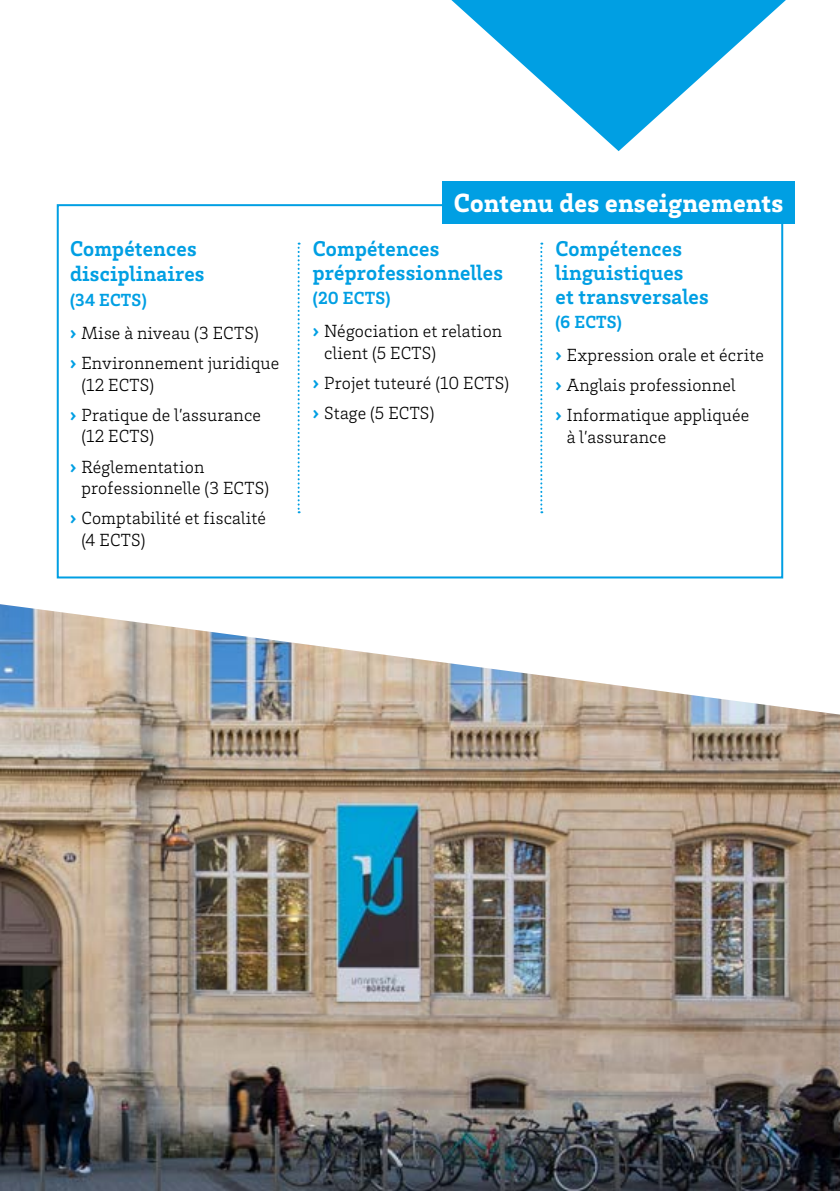
<style>
.page{position:relative;width:840px;height:1191px;background:#fff}
.page>*{position:absolute;margin:0;border:0;box-sizing:border-box;transform-origin:0 0}
._01_Titre_Blanc_13_5{font:900 27px "Brix Slab";letter-spacing:.01em;color:#fff}
._02_Sous_Titre_Bleu{font:700 22px/24px "Brix Slab";letter-spacing:.01em;color:#009fe3}
.t1{font:300 18px/21.6px "Brix Slab";letter-spacing:.01em;color:#000}
._02_Sous_Titre_Bleu-2{font:700 18px "Brix Slab";letter-spacing:.01em;color:#009fe3}
.s1{font-weight:900;color:#009fe3}
</style>
<div class="page">
<svg style="left:451px;top:0;width:334px;height:151px"></svg>
<div style="left:57px;top:204px;width:725px;height:374px;border:2px solid #009fe3"></div>
<div style="left:442px;top:181px;width:352px;height:43px;background:#009fe3"></div>
<img style="left:0;top:604px;width:839px;height:587px">
<svg style="left:297px;top:243px;width:2px;height:270px"></svg>
<svg style="left:540px;top:243px;width:2px;height:270px"></svg>
<p class="_02_Sous_Titre_Bleu" style="left:70px;top:235px;width:136px;line-height:25px">Compétences disciplinaires</p>
<p class="_02_Sous_Titre_Bleu-2" style="left:70px;top:288px;width:78px">(34 ECTS)</p>
<p class="t1" style="left:70px;top:321px;width:190px"><span class="s1">›</span> Mise à niveau (3 ECTS)</p>
<p class="t1" style="left:81px;top:351px;width:199px;text-indent:-11px"><span class="s1">›</span> Environnement juridique (12 ECTS)</p>
<p class="t1" style="left:81px;top:403px;width:181px;text-indent:-11px"><span class="s1">›</span> Pratique de l’assurance (12 ECTS)</p>
<p class="t1" style="left:81px;top:455px;width:189px;text-indent:-11px"><span class="s1">›</span> Réglementation professionnelle (3 ECTS)</p>
<p class="t1" style="left:81px;top:507px;width:186px;text-indent:-11px"><span class="s1">›</span> Comptabilité et fiscalité (4 ECTS)</p>
<p class="_01_Titre_Blanc_13_5" style="left:453px;top:185px;width:330px">Contenu des enseignements</p>
<p class="_02_Sous_Titre_Bleu" style="left:312px;top:236px;width:191px">Compétences préprofessionnelles</p>
<p class="_02_Sous_Titre_Bleu-2" style="left:312px;top:286px;width:79px">(20 ECTS)</p>
<p class="t1" style="left:324px;top:319px;width:179px;text-indent:-11px"><span class="s1">›</span> Négociation et relation client (5 ECTS)</p>
<p class="t1" style="left:312px;top:371px;width:198px"><span class="s1">›</span> Projet tuteuré (10 ECTS)</p>
<p class="t1" style="left:312px;top:401px;width:123px"><span class="s1">›</span> Stage (5 ECTS)</p>
<p class="_02_Sous_Titre_Bleu" style="left:555px;top:236px;width:155px">Compétences linguistiques<br>et transversales</p>
<p class="_02_Sous_Titre_Bleu-2" style="left:555px;top:310px;width:68px">(6 ECTS)</p>
<p class="t1" style="left:555px;top:343px;width:210px"><span class="s1">›</span> Expression orale et écrite</p>
<p class="t1" style="left:555px;top:373px;width:181px"><span class="s1">›</span> Anglais professionnel</p>
<p class="t1" style="left:566px;top:404px;width:184px;text-indent:-11px"><span class="s1">›</span> Informatique appliquée à l’assurance</p>
</div>
